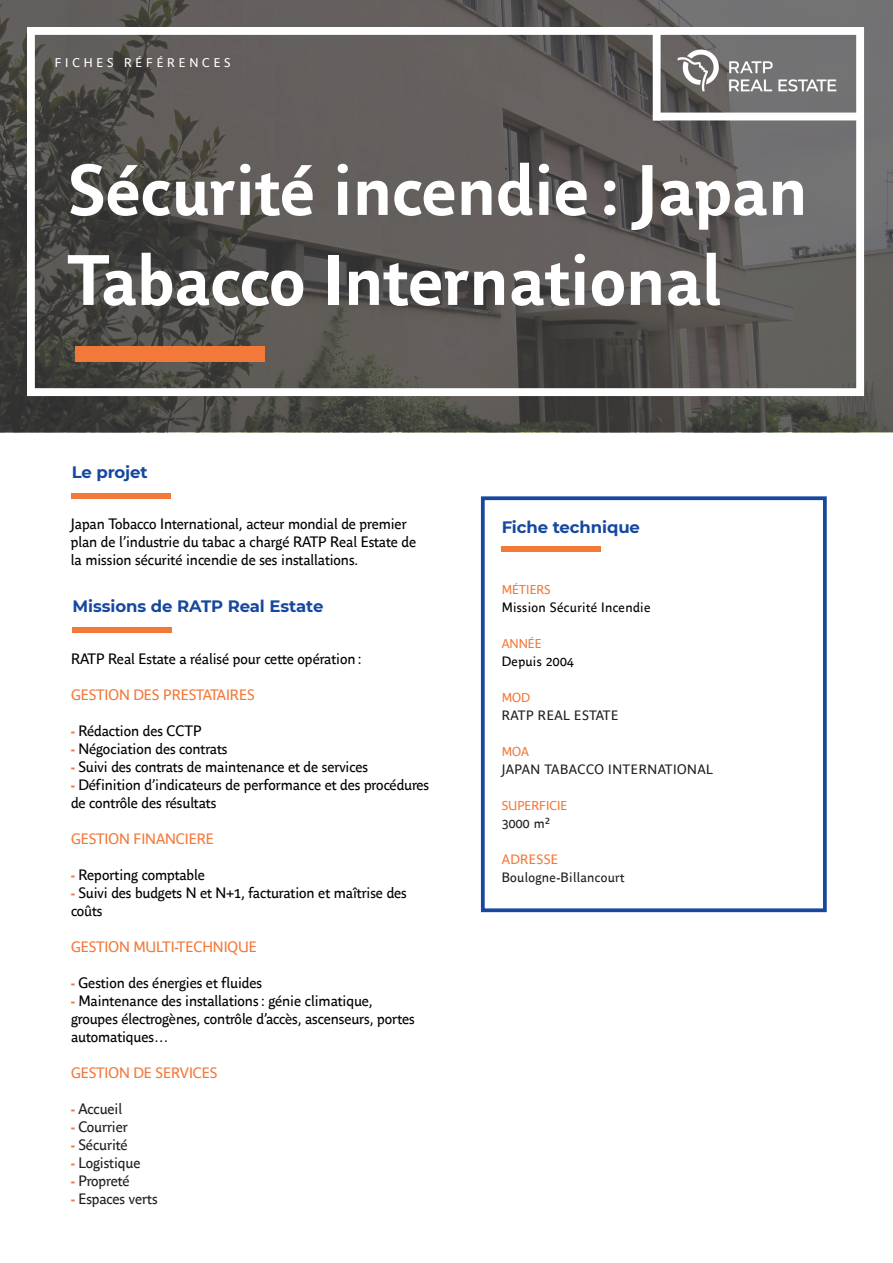
<style>
.page{position:relative;width:893px;height:1263px;background:#fff}
.page>*{position:absolute;margin:0;border:0;box-sizing:border-box;transform-origin:0 0}
.t1{font:700 70.5px/90px "Parisine Office";color:#fff}
.t2{font:700 16.5px "Montserrat";letter-spacing:-.005em;color:#15489e}
.t3{font:15px/18px "Parisine Office";letter-spacing:-.005em;color:#000001}
.t4{font:15px "Parisine Office";letter-spacing:-.005em;color:#f3793b}
.t5{font:15px "Parisine Office";letter-spacing:-.005em;color:#231f20}
.t6{font:13.5px "Parisine Office";letter-spacing:.025em;color:#231f20}
.t7{font:13.5px "Parisine Office";letter-spacing:.025em;color:#000}
.t8{font:13.5px "Parisine Office";letter-spacing:.025em;color:#f3793b}
.t9{font:12.75px "Parisine Office";color:#f3793b}
.t10{font:12.6px "Parisine Office";letter-spacing:.3em;color:#fff}
.s1{font-weight:700;color:#f3793b}
</style>
<div class="page">
<img style="left:0;top:0;width:893px;height:432px">
<div style="left:27px;top:27px;width:837px;height:369px;border:8px solid #fff"></div>
<div style="left:481px;top:496px;width:346px;height:416px;border:4px solid #15489e"></div>
<div style="left:75px;top:346px;width:190px;height:16px;background:#f3793b"></div>
<div style="left:72px;top:493px;width:99px;height:5px;background:#f3793b"></div>
<div style="left:501px;top:547px;width:99px;height:5px;background:#f3793b"></div>
<div style="left:653px;top:32px;width:8px;height:88px;background:#fff"></div>
<div style="left:653px;top:113px;width:204px;height:7px;background:#fff"></div>
<div style="left:73px;top:628px;width:99px;height:5px;background:#f3793b"></div>
<img style="left:662px;top:36px;width:195px;height:77px">
<p class="t10" style="left:55px;top:53px;width:177px">FICHES RÉFÉRENCES</p>
<p class="t1" style="left:68px;top:142px;width:742px">Sécurité incendie : Japan<br>Tabacco International</p>
<p class="t2" style="left:72px;top:460px;width:78px">Le projet</p>
<p class="t3" style="left:71px;top:514px;width:347px">Japan Tobacco International, acteur mondial de premier plan de l’industrie du tabac a chargé RATP Real Estate de la mission sécurité incendie de ses installations.</p>
<p class="t2" style="left:73px;top:595px;width:252px">Missions de RATP Real Estate</p>
<p class="t3" style="left:71px;top:649px;width:292px">RATP Real Estate a réalisé pour cette opération :</p>
<p class="t4" style="left:71px;top:683px;width:185px">GESTION DES PRESTATAIRES</p>
<p class="t3" style="left:71px;top:721px;width:132px"><span class="s1">-</span> Rédaction des CCTP</p>
<p class="t3" style="left:71px;top:739px;width:158px"><span class="s1">-</span> Négociation des contrats</p>
<p class="t3" style="left:71px;top:757px;width:299px"><span class="s1">-</span> Suivi des contrats de maintenance et de services</p>
<p class="t3" style="left:71px;top:775px;width:360px"><span class="s1">-</span> Définition d’indicateurs de performance et des procédures de contrôle des résultats</p>
<p class="t4" style="left:71px;top:827px;width:145px">GESTION FINANCIERE</p>
<p class="t3" style="left:71px;top:865px;width:135px"><span class="s1">-</span> Reporting comptable</p>
<p class="t3" style="left:71px;top:883px;width:337px"><span class="s1">-</span> Suivi des budgets N et N+1, facturation et maîtrise des coûts</p>
<p class="t4" style="left:71px;top:935px;width:187px">GESTION MULTI-TECHNIQUE</p>
<p class="t3" style="left:71px;top:973px;width:192px"><span class="s1">-</span> Gestion des énergies et fluides</p>
<p class="t3" style="left:71px;top:991px;width:345px"><span class="s1">-</span> Maintenance des installations : génie climatique, groupes électrogènes, contrôle d’accès, ascenseurs, portes automatiques…</p>
<p class="t4" style="left:71px;top:1061px;width:148px">GESTION DE SERVICES</p>
<p class="t5" style="left:71px;top:1097px;width:53px"><span class="s1">-</span> Accueil</p>
<p class="t5" style="left:71px;top:1115px;width:58px"><span class="s1">-</span> Courrier</p>
<p class="t5" style="left:71px;top:1133px;width:58px"><span class="s1">-</span> Sécurité</p>
<p class="t5" style="left:71px;top:1151px;width:71px"><span class="s1">-</span> Logistique</p>
<p class="t5" style="left:71px;top:1169px;width:60px"><span class="s1">-</span> Propreté</p>
<p class="t5" style="left:71px;top:1187px;width:88px"><span class="s1">-</span> Espaces verts</p>
<p class="t2" style="left:502px;top:515px;width:140px">Fiche technique</p>
<p class="t9" style="left:502px;top:580px;width:51px">MÉTIERS</p>
<p class="t7" style="left:502px;top:598px;width:150px">Mission Sécurité Incendie</p>
<p class="t9" style="left:502px;top:634px;width:41px">ANNÉE</p>
<p class="t7" style="left:502px;top:652px;width:74px">Depuis 2004</p>
<p class="t9" style="left:502px;top:688px;width:30px">MOD</p>
<p class="t6" style="left:502px;top:706px;width:118px">RATP REAL ESTATE</p>
<p class="t9" style="left:502px;top:742px;width:29px">MOA</p>
<p class="t6" style="left:502px;top:760px;width:213px">JAPAN TABACCO INTERNATIONAL</p>
<p class="t9" style="left:502px;top:796px;width:67px">SUPERFICIE</p>
<p class="t6" style="left:502px;top:814px;width:50px">3000 m²</p>
<p class="t8" style="left:502px;top:850px;width:58px">ADRESSE</p>
<p class="t6" style="left:502px;top:868px;width:124px">Boulogne-Billancourt</p>
</div>
